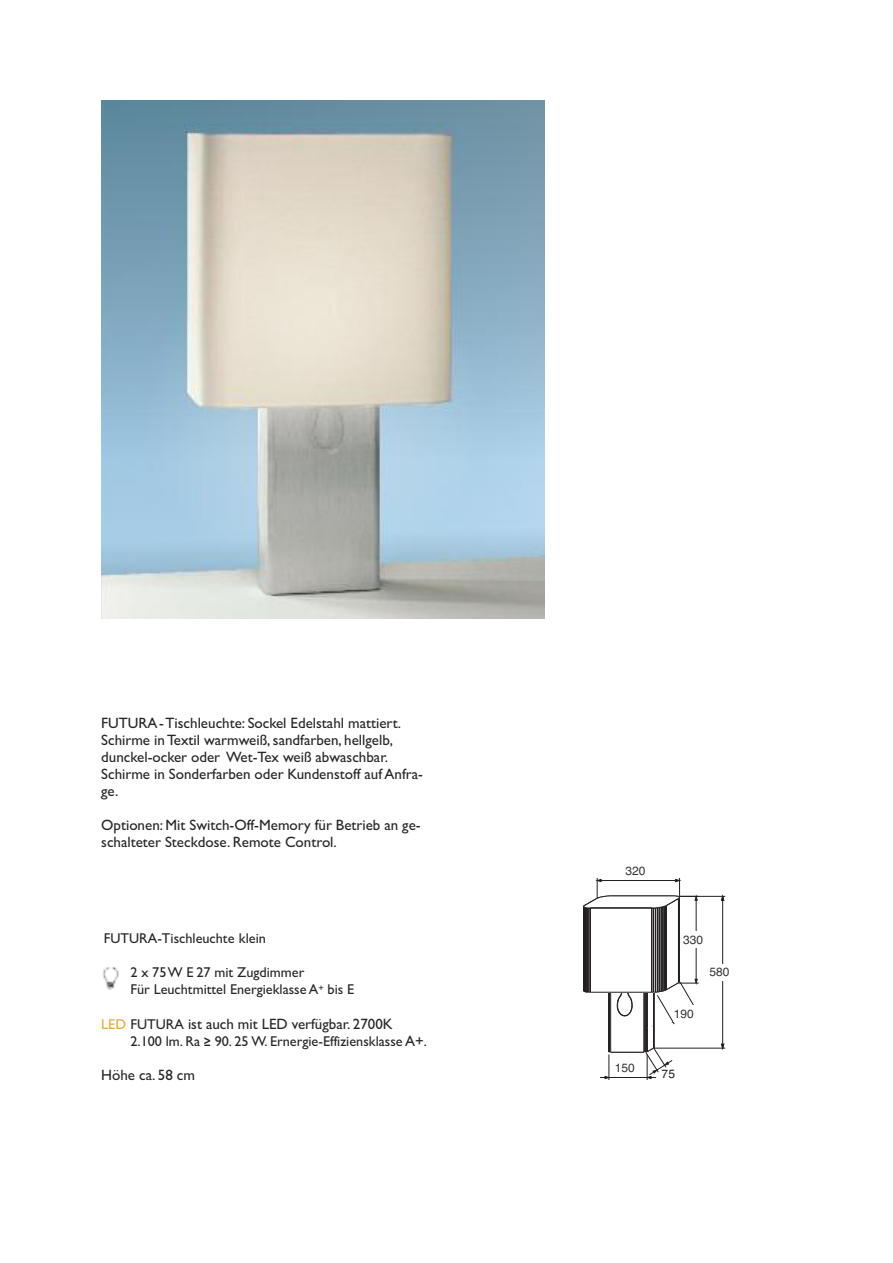
<style>
.page{position:relative;width:893px;height:1263px;background:#fff}
.page>*{position:absolute;margin:0;border:0;box-sizing:border-box;transform-origin:0 0}
.t1{font:15px/17.1px "Gill Sans";color:#272627}
.t2{font:14.25px/17.1px "Gill Sans";color:#272627}
.t3{font:12px "Helvetica";color:#363539}
.t4{font:12px "Helvetica";color:#231f20}
.s1{font-size:14.25px;color:#e6a446}
.s2{font-size:14.25px}
.s3{font-family:"Calibri";font-weight:700}
.s4{font-size:15px}
</style>
<div class="page">
<img style="left:103px;top:967px;width:16px;height:22px">
<hr style="left:654px;top:1048px;width:71px;height:1px;background:#231f20">
<hr style="left:677px;top:896px;width:48px;height:1px;background:#231f20">
<svg style="left:721px;top:1044px;width:3px;height:4px"></svg>
<hr style="left:722px;top:900px;width:1px;height:144px;background:#231f20">
<div style="left:710px;top:964px;width:26px;height:16px;background:#fff"></div>
<svg style="left:583px;top:878px;width:116px;height:202px"></svg>
<div style="left:590px;top:908px;width:62px;height:84px;background:#fff"></div>
<hr style="left:590px;top:992px;width:62px;height:1px;background:#231f20">
<hr style="left:651px;top:908px;width:1px;height:84px;background:#231f20">
<hr style="left:590px;top:908px;width:62px;height:1px;background:#231f20">
<hr style="left:590px;top:908px;width:1px;height:84px;background:#231f20">
<img style="left:101px;top:101px;width:443px;height:518px">
<p class="t1" style="left:101px;top:714px;width:323px">FUTURA-Tischleuchte: Sockel Edelstahl mattiert.<br>Schirme inTextil warmweiß, sandfarben, hellgelb, dunckel-ocker oder Wet-Tex weiß abwaschbar.<br>Schirme in Sonderfarben oder Kundenstoff aufAnfra&shy;ge.</p>
<p class="t1" style="left:101px;top:817px;width:321px">Optionen: Mit Switch-Off-Memory für Betrieb an ge&shy;schalteter Steckdose. Remote Control.</p>
<p class="t2" style="left:104px;top:930px;width:164px">FUTURA-Tischleuchte klein</p>
<p class="t2" style="left:130px;top:964px;width:225px">2 x 75W E 27 mit Zugdimmer<br>Für Leuchtmittel Energieklasse A<sup>+</sup> bis E</p>
<p class="t1" style="left:101px;top:1015px;width:293px"><span class="s1">LED</span> <span class="s2">FUTURA</span> ist auch mit LED verfügbar. 2700K</p>
<p class="t2" style="left:130px;top:1032px;width:298px">2.100 lm. Ra <span class="s3">≥</span> 90. 25 W. Ernergie-Effiziensklasse <span class="s4">A+</span>.</p>
<p class="t1" style="left:101px;top:1066px;width:95px">Höhe ca. 58 cm</p>
<p class="t3" style="left:625px;top:864px;width:22px">320</p>
<p class="t3" style="left:615px;top:1061px;width:22px">150</p>
<p class="t3" style="left:683px;top:932px;width:22px">330</p>
<p class="t3" style="left:674px;top:1006px;width:22px">190</p>
<p class="t3" style="left:710px;top:965px;width:22px">580</p>
<p class="t4" style="left:662px;top:1067px;width:15px">75</p>
</div>
